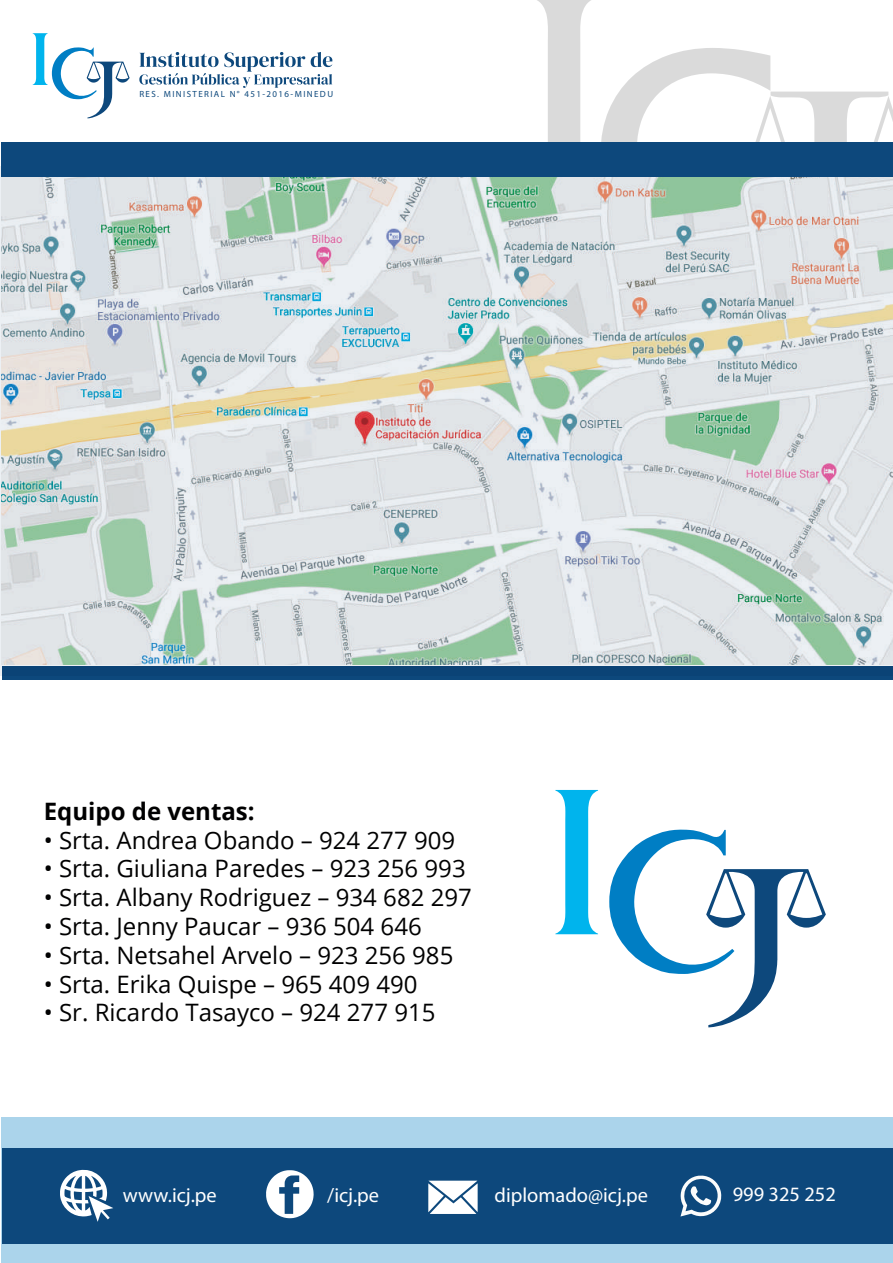
<style>
.page{position:relative;width:893px;height:1263px;background:#fff}
.page>*{position:absolute;margin:0;border:0;box-sizing:border-box;transform-origin:0 0}
.t1{font:24px "Open Sans";color:#000001}
.t2{font:700 24px "Open Sans";color:#000001}
.t3{font:600 20.4px "Myriad Pro";color:#fff}
.t4{font:20.4px "Myriad Pro";color:#fff}
.t5{font:9px "Myriad Pro";letter-spacing:.155em;color:#0d487c}
</style>
<div class="page">
<svg style="left:537px;top:0;width:54px;height:142px"></svg>
<svg style="left:601px;top:48px;width:292px;height:94px"></svg>
<div style="left:1px;top:1118px;width:892px;height:145px;background:#abd4eb"></div>
<div style="left:2px;top:1148px;width:891px;height:96px;background:#0d487c"></div>
<div style="left:2px;top:666px;width:891px;height:14px;background:#0d487c"></div>
<svg style="left:0;top:166px;width:893px;height:509px;fill:#e1e4e8"></svg>
<svg style="left:60px;top:1169px;width:53px;height:53px"></svg>
<svg style="left:266px;top:1170px;width:48px;height:48px"></svg>
<svg style="left:428px;top:1180px;width:50px;height:34px"></svg>
<svg style="left:680px;top:1175px;width:42px;height:42px"></svg>
<svg style="left:33px;top:33px;width:97px;height:85px"></svg>
<svg style="left:139px;top:52px;width:193px;height:36px"></svg>
<svg style="left:555px;top:790px;width:43px;height:144px"></svg>
<svg style="left:609px;top:829px;width:217px;height:198px"></svg>
<div style="left:1px;top:142px;width:892px;height:34px;background:#0d487c"></div>
<p class="t5" style="left:139px;top:89px;width:195px">RES. MINISTERIAL N° 451-2016-MINEDU</p>
<p class="t2" style="left:44px;top:794px;width:212px">Equipo de ventas:</p>
<p class="t1" style="left:44px;top:823px;width:413px">• Srta. Andrea Obando – 924 277 909</p>
<p class="t1" style="left:44px;top:852px;width:423px">• Srta. Giuliana Paredes – 923 256 993</p>
<p class="t1" style="left:44px;top:881px;width:430px">• Srta. Albany Rodriguez – 934 682 297</p>
<p class="t1" style="left:44px;top:910px;width:379px">• Srta. Jenny Paucar – 936 504 646</p>
<p class="t1" style="left:44px;top:939px;width:411px">• Srta. Netsahel Arvelo – 923 256 985</p>
<p class="t1" style="left:44px;top:967px;width:375px">• Srta. Erika Quispe – 965 409 490</p>
<p class="t1" style="left:44px;top:996px;width:393px">• Sr. Ricardo Tasayco – 924 277 915</p>
<p class="t4" style="left:123px;top:1182px;width:95px">www.icj.pe</p>
<p class="t4" style="left:327px;top:1182px;width:53px">/icj.pe</p>
<p class="t3" style="left:494px;top:1182px;width:155px">diplomado@icj.pe</p>
<p class="t3" style="left:733px;top:1181px;width:105px">999 325 252</p>
</div>
